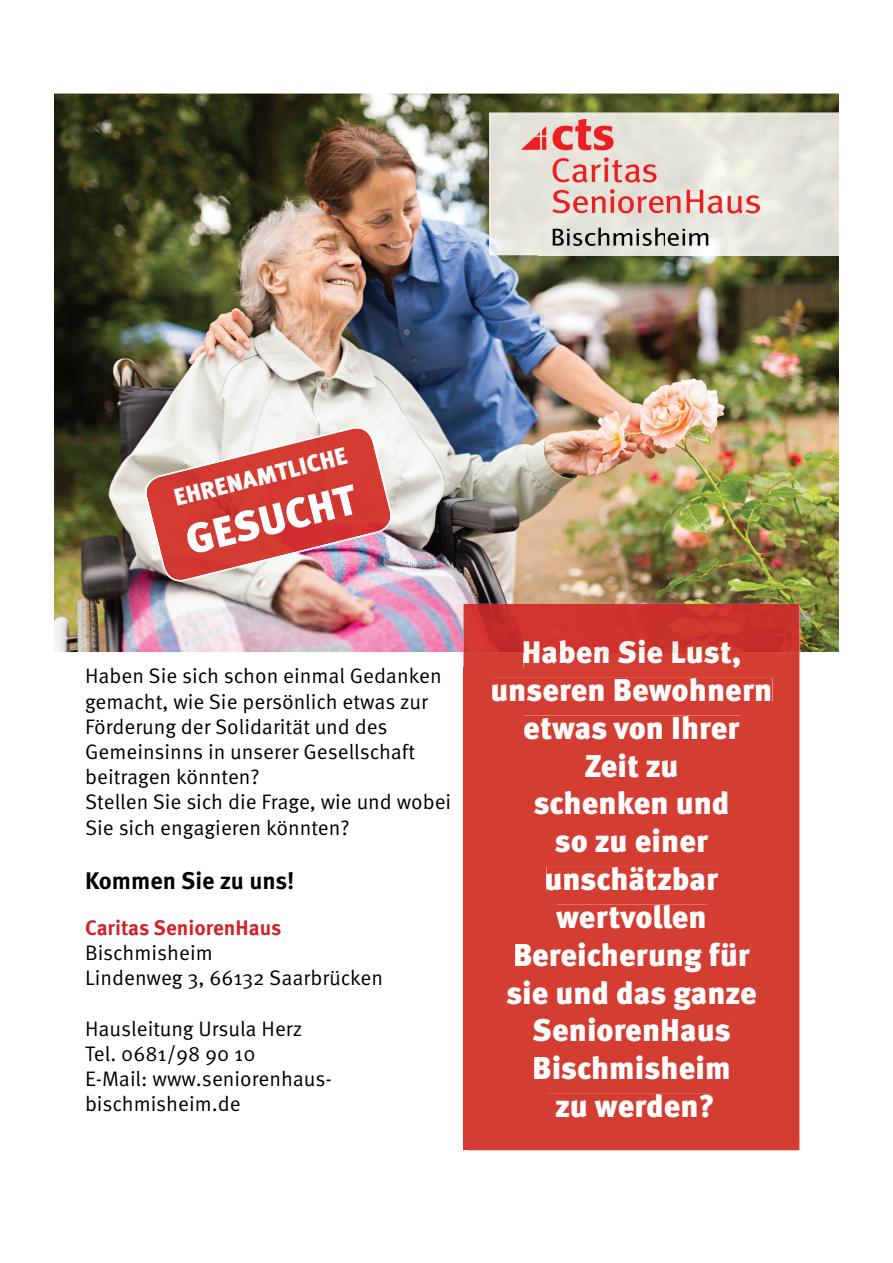
<style>
.page{position:relative;width:893px;height:1263px;background:#fff}
.page>*{position:absolute;margin:0;border:0;box-sizing:border-box;transform-origin:0 0}
.t1{font:900 42px "Meta Pro";color:#fff}
.t2{font:900 31.5px/37.8px "Meta Pro";color:#fff;text-align:center}
.t3{font:700 24px "Meta Pro";color:#000}
.t4{font:900 24px "Meta Pro";color:#fff}
.t5{font:21px/25.2px "Meta Pro";color:#000}
.t6{font:700 21px "Meta Pro";color:#d1232a}
.s1{color:#fff}
</style>
<div class="page">
<img style="left:54px;top:94px;width:785px;height:558px">
<div style="left:463px;top:652px;width:336px;height:498px;background:#d43d32"></div>
<div style="left:463px;top:668px;width:5px;height:482px;background:#d43d32"></div>
<img style="left:463px;top:604px;width:336px;height:48px">
<img style="left:473px;top:613px;width:241px;height:14px">
<div style="left:524px;top:652px;width:217px;height:16px;background:#d43d32"></div>
<img style="left:524px;top:640px;width:217px;height:12px">
<div style="left:492px;top:678px;width:280px;height:23px;background:#d43d32"></div>
<div style="left:524px;top:716px;width:216px;height:23px;background:#d43d32"></div>
<div style="left:585px;top:753px;width:93px;height:24px;background:#d43d32"></div>
<div style="left:534px;top:791px;width:195px;height:24px;background:#d43d32"></div>
<div style="left:555px;top:829px;width:153px;height:24px;background:#d43d32"></div>
<div style="left:546px;top:867px;width:172px;height:24px;background:#d43d32"></div>
<div style="left:556px;top:905px;width:151px;height:23px;background:#d43d32"></div>
<div style="left:515px;top:942px;width:235px;height:30px;background:#d43d32"></div>
<div style="left:507px;top:980px;width:249px;height:30px;background:#d43d32"></div>
<div style="left:533px;top:1018px;width:197px;height:24px;background:#d43d32"></div>
<div style="left:534px;top:1055px;width:195px;height:24px;background:#d43d32"></div>
<div style="left:548px;top:1094px;width:165px;height:23px;background:#d43d32"></div>
<img style="left:740px;top:160px;width:99px;height:94px">
<img style="left:540px;top:246px;width:200px;height:8px">
<img style="left:489px;top:113px;width:350px;height:47px">
<img style="left:489px;top:160px;width:50px;height:95px">
<img style="left:539px;top:254px;width:300px;height:1px">
<img style="left:521px;top:119px;width:238px;height:127px">
<img style="left:146px;top:444px;width:147px;height:136px">
<img style="left:293px;top:428px;width:98px;height:124px">
<img style="left:153px;top:427px;width:230px;height:51px">
<img style="left:145px;top:478px;width:49px;height:103px">
<img style="left:343px;top:478px;width:49px;height:64px">
<img style="left:194px;top:540px;width:149px;height:39px">
<p class="t4" style="left:171px;top:483px;width:179px;rotate:-14deg">EHRENAMTLICHE</p>
<h1 class="t1" style="left:180px;top:515px;width:176px;rotate:-14deg">GESUCHT</h1>
<p class="t5" style="left:85px;top:664px;width:368px">Haben Sie sich schon einmal Gedanken gemacht, wie Sie persönlich etwas zur Förderung der Solidarität und des Gemeinsinns in unserer Gesellschaft beitragen könnten?<br>Stellen Sie sich die Frage, wie und wobei Sie sich engagieren könnten?</p>
<p class="t3" style="left:85px;top:865px;width:211px">Kommen Sie zu uns!</p>
<p class="t6" style="left:85px;top:914px;width:198px">Caritas SeniorenHaus</p>
<p class="t5" style="left:85px;top:941px;width:300px">Bischmisheim<br>Lindenweg 3, 66132 Saarbrücken</p>
<p class="t5" style="left:85px;top:1016px;width:248px">Hausleitung Ursula Herz<br>Tel. 0681/98 90 10<br>E-Mail: www.seniorenhaus&shy;bischmisheim.de<span class="s1">e</span></p>
<h2 class="t2" style="left:491px;top:634px;width:283px">Haben Sie Lust, unseren Bewohnern etwas von Ihrer<br>Zeit zu<br>schenken und<br>so zu einer unschätzbar wertvollen<br>Bereicherung für sie und das ganze<br>SeniorenHaus<br>Bischmisheim<br>zu werden?</h2>
</div>
